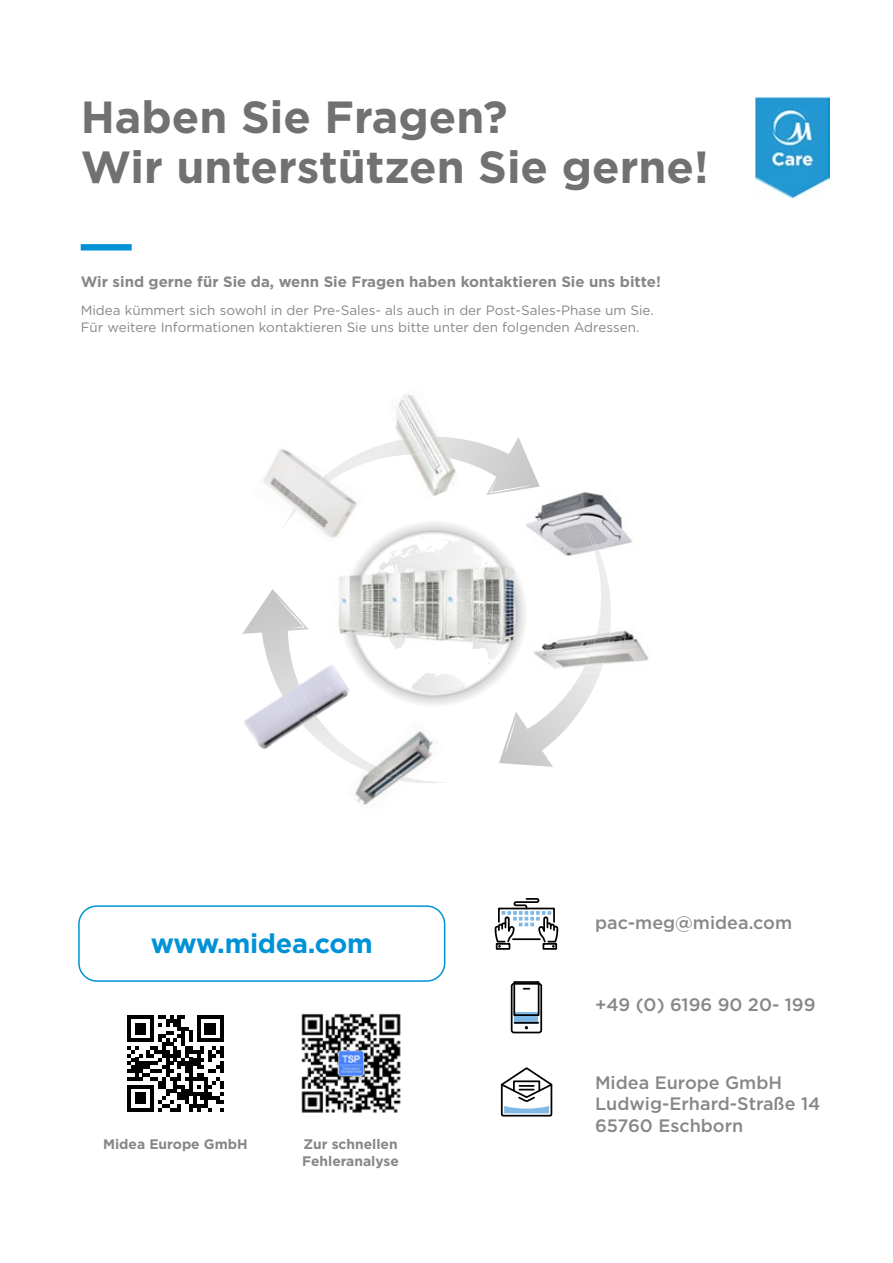
<style>
.page{position:relative;width:893px;height:1263px;background:#fff}
.page>*{position:absolute;margin:0;border:0;box-sizing:border-box;transform-origin:0 0}
.t1{font:700 45px/49.5px "Gotham";color:#727070}
.t2{font:700 27px "Gotham";letter-spacing:-.01em;color:#0092d6}
.t3{font:500 18px/21.6px "Gotham";color:#868786}
.t4{font:700 15px "Gotham";color:#868786}
.t5{font:700 13.8px/16.2px "Gotham";color:#868786}
.t6{font:13.5px/16.2px "Gotham";color:#868786}
</style>
<div class="page">
<div style="left:81px;top:244px;width:51px;height:6px;background:#0092d6"></div>
<div style="left:78px;top:905px;width:367px;height:77px;border:2px solid #0092d6;border-radius:18px"></div>
<div style="left:543px;top:943px;width:14px;height:7px;border:2px solid #000"></div>
<div style="left:496px;top:943px;width:14px;height:7px;border:2px solid #000"></div>
<svg style="left:494px;top:898px;width:65px;height:50px"></svg>
<svg style="left:515px;top:1012px;width:23px;height:10px"></svg>
<hr style="left:515px;top:1022px;width:23px;height:2px;background:#000">
<div style="left:511px;top:983px;width:31px;height:50px;border:2px solid #000;border-radius:2px"></div>
<div style="left:513px;top:981px;width:26px;height:35px;border:2px solid #000"></div>
<svg style="left:500px;top:1067px;width:53px;height:50px"></svg>
<img style="left:756px;top:97px;width:74px;height:102px">
<svg style="left:340px;top:519px;width:188px;height:188px"></svg>
<svg style="left:499px;top:558px;width:112px;height:209px"></svg>
<svg style="left:366px;top:437px;width:174px;height:94px"></svg>
<img style="left:449px;top:673px;width:16px;height:20px">
<svg style="left:450px;top:539px;width:12px;height:5px"></svg>
<img style="left:472px;top:648px;width:31px;height:12px">
<img style="left:385px;top:394px;width:52px;height:46px">
<img style="left:407px;top:436px;width:54px;height:63px">
<img style="left:401px;top:437px;width:49px;height:21px">
<img style="left:525px;top:490px;width:107px;height:66px">
<img style="left:578px;top:513px;width:24px;height:45px">
<img style="left:355px;top:783px;width:39px;height:22px">
<img style="left:532px;top:626px;width:117px;height:46px">
<img style="left:582px;top:626px;width:28px;height:46px">
<img style="left:263px;top:449px;width:103px;height:89px">
<img style="left:289px;top:473px;width:46px;height:45px">
<img style="left:339px;top:561px;width:181px;height:87px">
<img style="left:480px;top:560px;width:40px;height:30px">
<svg style="left:470px;top:601px;width:9px;height:2px"></svg>
<img style="left:479px;top:567px;width:1px;height:21px">
<img style="left:480px;top:590px;width:3px;height:22px">
<img style="left:340px;top:560px;width:41px;height:29px">
<svg style="left:242px;top:589px;width:207px;height:194px"></svg>
<img style="left:361px;top:590px;width:19px;height:19px">
<img style="left:381px;top:560px;width:98px;height:41px">
<svg style="left:477px;top:553px;width:11px;height:8px"></svg>
<svg style="left:479px;top:612px;width:6px;height:7px"></svg>
<img style="left:390px;top:555px;width:26px;height:3px">
<img style="left:374px;top:595px;width:96px;height:9px">
<svg style="left:127px;top:1015px;width:97px;height:97px"></svg>
<img style="left:301px;top:1013px;width:100px;height:100px">
<h1 class="t1" style="left:81px;top:93px;width:629px">Haben Sie Fragen?<br>Wir unterstützen Sie gerne!</h1>
<p class="t4" style="left:81px;top:271px;width:582px">Wir sind gerne für Sie da, wenn Sie Fragen haben kontaktieren Sie uns bitte!</p>
<p class="t6" style="left:81px;top:302px;width:574px">Midea kümmert sich sowohl in der Pre-Sales- als auch in der Post-Sales-Phase um Sie.<br>Für weitere Informationen kontaktieren Sie uns bitte unter den folgenden Adressen.</p>
<h2 class="t2" style="left:151px;top:926px;width:224px">www.midea.com</h2>
<p class="t5" style="left:103px;top:1136px;width:146px">Midea Europe GmbH</p>
<p class="t5" style="left:302px;top:1136px;width:98px">Zur schnellen<br>Fehleranalyse</p>
<h3 class="t3" style="left:595px;top:911px;width:199px">pac-meg@midea.com</h3>
<h3 class="t3" style="left:595px;top:994px;width:222px">+49 (0) 6196 90 20- 199</h3>
<h3 class="t3" style="left:595px;top:1071px;width:227px">Midea Europe GmbH<br>Ludwig-Erhard-Straße 14<br>65760 Eschborn</h3>
</div>
